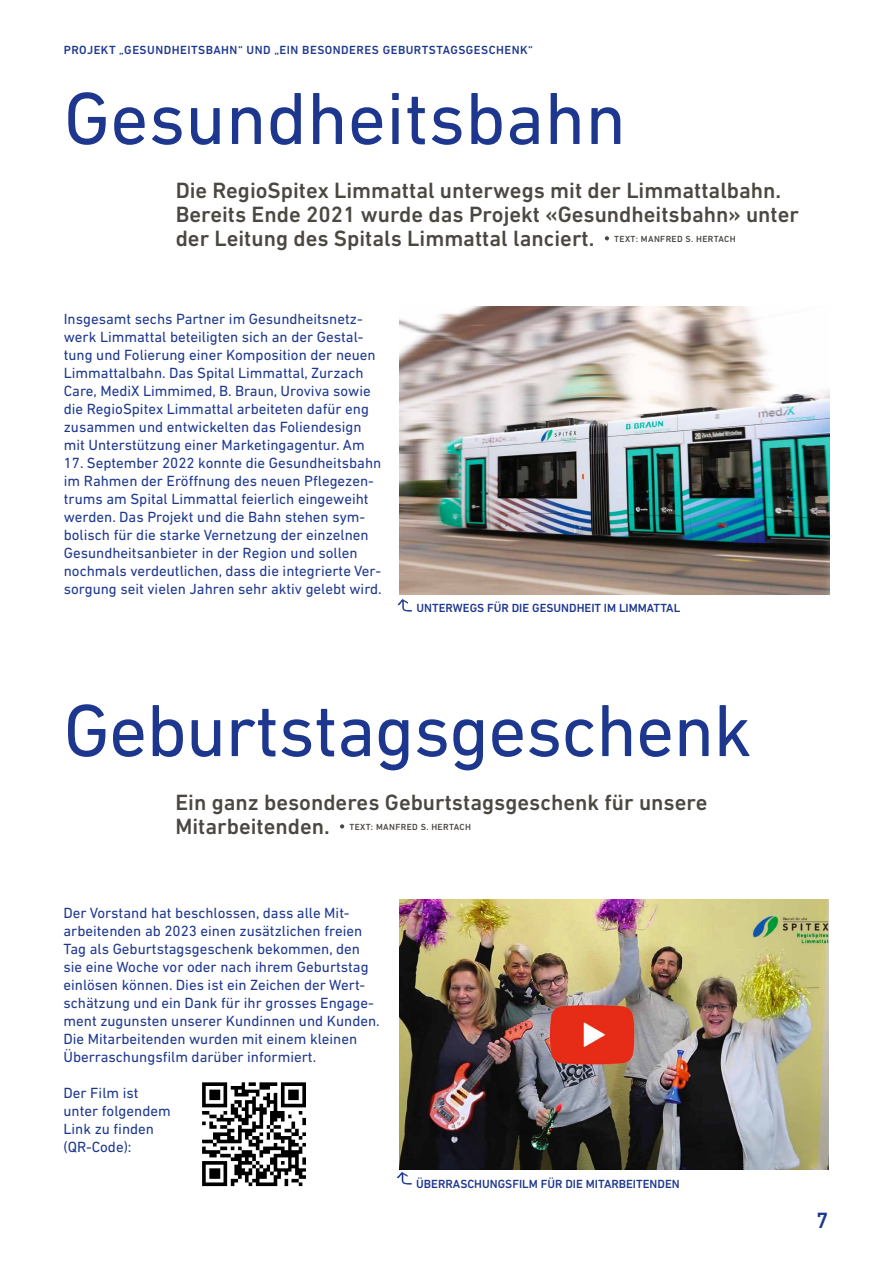
<style>
.page{position:relative;width:893px;height:1263px;background:#fff}
.page>*{position:absolute;margin:0;border:0;box-sizing:border-box;transform-origin:0 0}
.t1{font:75px "DIN Next LT Pro";letter-spacing:-.01em;color:#1d378f}
.t2{font:500 22.5px/24px "DIN Next LT Pro";color:#4b4842}
.t3{font:500 22.5px "DIN Next LT Pro";color:#1d378f}
.t4{font:15px/18px "DIN Next LT Pro";color:#1d378f}
.t5{font:500 12px "DIN Next LT Pro";color:#1d378f}
.t6{font:500 12px "DIN Next LT Pro";letter-spacing:.04em;color:#1d378f}
.t7{font:500 9px "DIN Next LT Pro";letter-spacing:.04em;color:#4b4842}
</style>
<div class="page">
<svg style="left:605px;top:236px;width:4px;height:4px"></svg>
<img style="left:400px;top:306px;width:429px;height:288px">
<img style="left:397px;top:599px;width:15px;height:13px">
<svg style="left:340px;top:824px;width:4px;height:4px"></svg>
<img style="left:399px;top:899px;width:430px;height:270px">
<img style="left:397px;top:1169px;width:17px;height:16px">
<img style="left:202px;top:1082px;width:104px;height:105px">
<p class="t6" style="left:64px;top:43px;width:471px">PROJEKT „GESUNDHEITSBAHN“ UND „EIN BESONDERES GEBURTSTAGSGESCHENK“</p>
<h1 class="t1" style="left:64px;top:75px;width:564px">Gesundheitsbahn</h1>
<h2 class="t2" style="left:176px;top:178px;width:625px">Die RegioSpitex Limmattal unterwegs mit der Limmattalbahn.<br>Bereits Ende 2021 wurde das Projekt «Gesundheitsbahn» unter der Leitung des Spitals Limmattal lanciert.</h2>
<p class="t7" style="left:614px;top:233px;width:123px">TEXT: MANFRED S. HERTACH</p>
<p class="t4" style="left:64px;top:310px;width:313px">Insgesamt sechs Partner im Gesundheitsnetz&shy;werk Limmattal beteiligten sich an der Gestal&shy;tung und Folierung einer Komposition der neuen Limmattalbahn. Das Spital Limmattal, Zurzach Care, MediX Limmimed, B. Braun, Uroviva sowie die RegioSpitex Limmattal arbeiteten dafür eng zusammen und entwickelten das Foliendesign mit Unterstützung einer Marketingagentur. Am</p>
<p class="t4" style="left:64px;top:454px;width:320px">17. September 2022 konnte die Gesundheitsbahn im Rahmen der Eröffnung des neuen Pflegezen&shy;trums am Spital Limmattal feierlich eingeweiht werden. Das Projekt und die Bahn stehen sym&shy;bolisch für die starke Vernetzung der einzelnen Gesundheitsanbieter in der Region und sollen nochmals verdeutlichen, dass die integrierte Ver&shy;sorgung seit vielen Jahren sehr aktiv gelebt wird.</p>
<p class="t5" style="left:417px;top:601px;width:265px">UNTERWEGS FÜR DIE GESUNDHEIT IM LIMMATTAL</p>
<h1 class="t1" style="left:63px;top:687px;width:690px">Geburtstagsgeschenk</h1>
<h2 class="t2" style="left:175px;top:790px;width:534px">Ein ganz besonderes Geburtstagsgeschenk für unsere<br>Mitarbeitenden.</h2>
<p class="t7" style="left:349px;top:821px;width:123px">TEXT: MANFRED S. HERTACH</p>
<p class="t4" style="left:63px;top:904px;width:318px">Der Vorstand hat beschlossen, dass alle Mit&shy;arbeitenden ab 2023 einen zusätzlichen freien Tag als Geburtstagsgeschenk bekommen, den sie eine Woche vor oder nach ihrem Geburtstag einlösen können. Dies ist ein Zeichen der Wert&shy;schätzung und ein Dank für ihr grosses Engage&shy;ment zugunsten unserer Kundinnen und Kunden.<br>Die Mitarbeitenden wurden mit einem kleinen Überraschungsfilm darüber informiert.</p>
<p class="t4" style="left:63px;top:1084px;width:109px">Der Film ist unter folgendem<br>Link zu finden (QR-Code):</p>
<p class="t5" style="left:416px;top:1177px;width:265px">ÜBERRASCHUNGSFILM FÜR DIE MITARBEITENDEN</p>
<h2 class="t3" style="left:816px;top:1207px;width:14px">7</h2>
</div>
